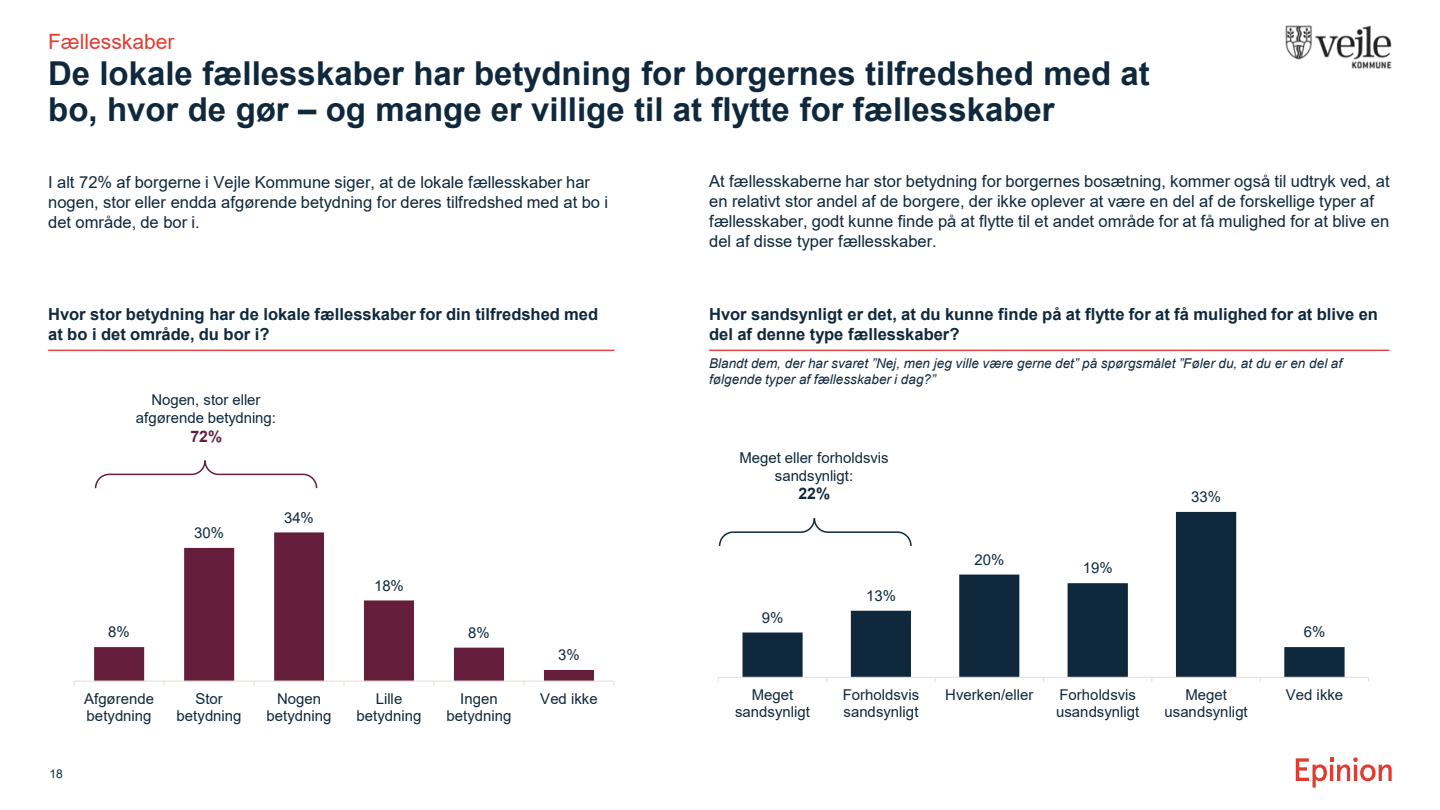
<style>
.page{position:relative;width:1440px;height:810px;background:#fff}
.page>*{position:absolute;margin:0;border:0;box-sizing:border-box;transform-origin:0 0}
.t1{font:700 33px/35.7px "Arial";color:#0f283c}
.t2{font:21px "Arial";color:#e13c32}
.t3{font:16.65px "Arial";color:#0f283c}
.t4{font:16.5px/19.8px "Arial";color:#0f283c}
.t5{font:700 16.5px/19.8px "Arial";color:#0f283c}
.t6{font:700 15.9px "Arial";color:#641e3c}
.t7{font:700 15.9px "Arial";color:#0f283c}
.t8{font:15px/17.2px "Arial";color:#0f283c;text-align:center}
.t9{font:italic 13.5px/16.2px "Arial";letter-spacing:.005em;color:#0f283c}
.t10{font:12px "Arial";color:#0f283c}
</style>
<div class="page">
<svg style="left:1296px;top:757px;width:96px;height:31px"></svg>
<img style="left:1285px;top:25px;width:107px;height:44px">
<hr style="left:709px;top:350px;width:680px;height:1px;background:#e14646">
<svg style="left:94px;top:532px;width:500px;height:149px"></svg>
<hr style="left:74px;top:681px;width:540px;height:1px;background:#e8e1d5">
<svg style="left:94px;top:460px;width:224px;height:29px"></svg>
<hr style="left:48px;top:350px;width:566px;height:1px;background:#e14646">
<svg style="left:742px;top:512px;width:603px;height:165px"></svg>
<hr style="left:718px;top:677px;width:651px;height:1px;background:#e8e1d5">
<svg style="left:718px;top:517px;width:194px;height:30px"></svg>
<h2 class="t2" style="left:48px;top:27px;width:128px">Fællesskaber</h2>
<h2 class="t1" style="left:48px;top:56px;width:1103px">De lokale fællesskaber har betydning for borgernes tilfredshed med at bo, hvor de gør – og mange er villige til at flytte for fællesskaber</h2>
<p class="t4" style="left:48px;top:173px;width:562px">I alt 72% af borgerne i Vejle Kommune siger, at de lokale fællesskaber har nogen, stor eller endda afgørende betydning for deres tilfredshed med at bo i det område, de bor i.</p>
<p class="t4" style="left:709px;top:172px;width:682px">At fællesskaberne har stor betydning for borgernes bosætning, kommer også til udtryk ved, at en relativt stor andel af de borgere, der ikke oplever at være en del af de forskellige typer af</p>
<p class="t3" style="left:709px;top:210px;width:682px">fællesskaber, godt kunne finde på at flytte til et andet område for at få mulighed for at blive en</p>
<p class="t4" style="left:709px;top:231px;width:229px">del af disse typer fællesskaber.</p>
<p class="t5" style="left:48px;top:305px;width:551px">Hvor stor betydning har de lokale fællesskaber for din tilfredshed med at bo i det område, du bor i?</p>
<p class="t8" style="left:136px;top:390px;width:142px;line-height:18px">Nogen, stor eller afgørende betydning:</p>
<p class="t6" style="left:190px;top:425px;width:33px">72%</p>
<p class="t8" style="left:194px;top:524px;width:31px">30%</p>
<p class="t8" style="left:284px;top:509px;width:31px">34%</p>
<p class="t8" style="left:108px;top:623px;width:23px">8%</p>
<p class="t8" style="left:374px;top:577px;width:31px">18%</p>
<p class="t8" style="left:468px;top:624px;width:23px">8%</p>
<p class="t8" style="left:558px;top:646px;width:23px">3%</p>
<p class="t10" style="left:49px;top:766px;width:15px">18</p>
<p class="t8" style="left:84px;top:690px;width:71px;text-align:left">Afgørende betydning</p>
<p class="t8" style="left:177px;top:690px;width:66px">Stor betydning</p>
<p class="t8" style="left:267px;top:690px;width:66px">Nogen betydning</p>
<p class="t8" style="left:357px;top:690px;width:66px">Lille betydning</p>
<p class="t8" style="left:447px;top:690px;width:66px">Ingen betydning</p>
<p class="t8" style="left:540px;top:690px;width:59px">Ved ikke</p>
<p class="t5" style="left:709px;top:305px;width:670px">Hvor sandsynligt er det, at du kunne finde på at flytte for at få mulighed for at blive en del af denne type fællesskaber?</p>
<p class="t9" style="left:709px;top:355px;width:634px">Blandt dem, der har svaret ”Nej, men jeg ville være gerne det” på spørgsmålet ”Føler du, at du er en del af følgende typer af fællesskaber i dag?”</p>
<p class="t8" style="left:739px;top:448px;width:151px;line-height:18px">Meget eller forholdsvis sandsynligt:</p>
<p class="t7" style="left:798px;top:483px;width:33px">22%</p>
<p class="t8" style="left:762px;top:609px;width:23px">9%</p>
<p class="t8" style="left:866px;top:587px;width:31px">13%</p>
<p class="t8" style="left:975px;top:551px;width:31px">20%</p>
<p class="t8" style="left:1083px;top:559px;width:31px">19%</p>
<p class="t8" style="left:1191px;top:488px;width:31px">33%</p>
<p class="t8" style="left:1304px;top:623px;width:23px">6%</p>
<p class="t8" style="left:735px;top:686px;width:76px">Meget sandsynligt</p>
<p class="t8" style="left:843px;top:686px;width:78px;text-align:left">Forholdsvis sandsynligt</p>
<p class="t8" style="left:945px;top:686px;width:90px">Hverken/eller</p>
<p class="t8" style="left:1056px;top:686px;width:85px;text-align:left">Forholdsvis usandsynligt</p>
<p class="t8" style="left:1165px;top:686px;width:85px">Meget usandsynligt</p>
<p class="t8" style="left:1286px;top:686px;width:59px">Ved ikke</p>
</div>
